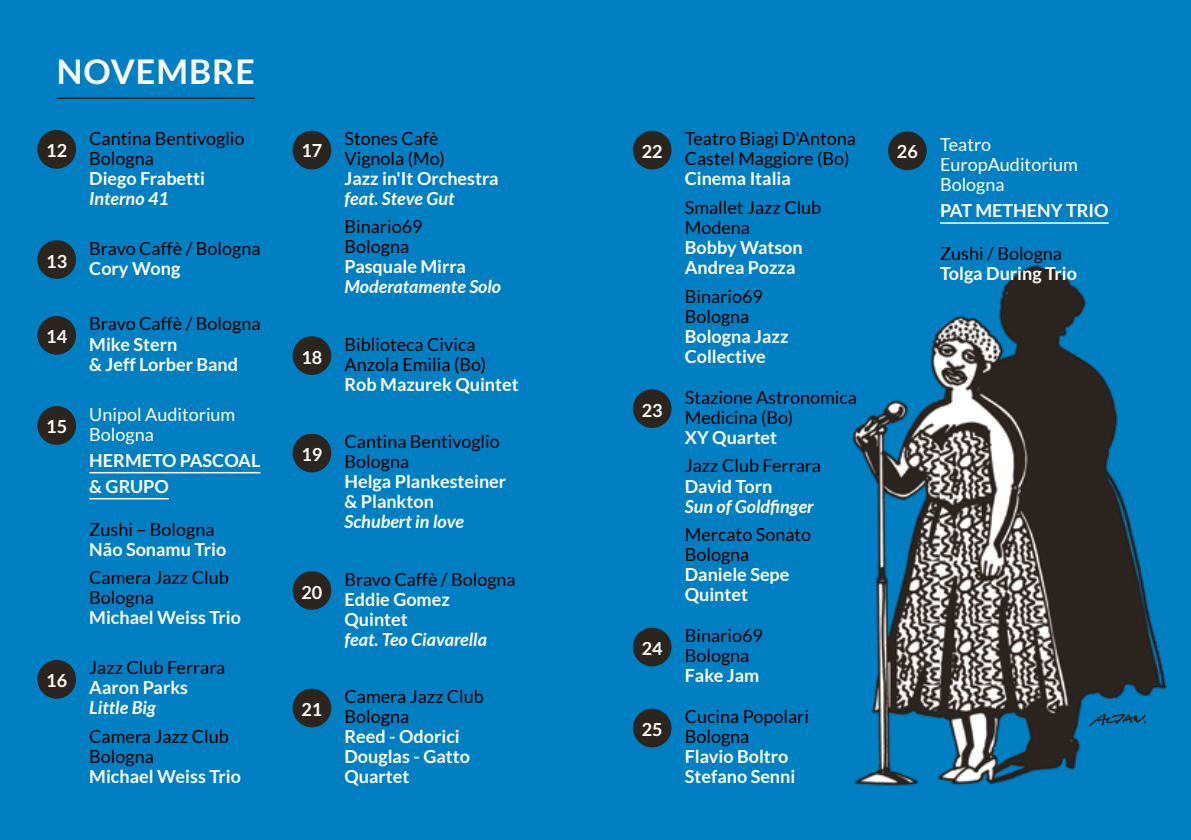
<style>
.page{position:relative;width:1191px;height:840px;background:#fff}
.page>*{position:absolute;margin:0;border:0;box-sizing:border-box;transform-origin:0 0}
.t1{font:700 34px "Lato";letter-spacing:.03em;color:#fff}
.t2{font:18px/20px "Lato";color:#000}
.t3{font:700 18px/20px "Lato";color:#fff}
.t4{font:italic 700 18px "Lato";color:#fff}
.t5{font:18px/20px "Lato";color:#fff}
</style>
<div class="page">
<div style="left:0;top:0;width:1191px;height:839px;background:#0080c3"></div>
<img style="left:852px;top:222px;width:315px;height:564px">
<svg style="left:1089px;top:713px;width:57px;height:12px"></svg>
<div style="left:633px;top:627px;width:38px;height:39px;background:#2b241f;border-radius:50%"></div>
<div style="left:633px;top:708px;width:38px;height:39px;background:#2b241f;border-radius:50%"></div>
<div style="left:633px;top:131px;width:38px;height:38px;background:#2b241f;border-radius:50%"></div>
<div style="left:633px;top:389px;width:38px;height:39px;background:#2b241f;border-radius:50%"></div>
<div style="left:292px;top:336px;width:39px;height:39px;background:#2b241f;border-radius:50%"></div>
<div style="left:292px;top:433px;width:39px;height:39px;background:#2b241f;border-radius:50%"></div>
<div style="left:292px;top:571px;width:39px;height:38px;background:#2b241f;border-radius:50%"></div>
<div style="left:292px;top:688px;width:39px;height:39px;background:#2b241f;border-radius:50%"></div>
<div style="left:292px;top:131px;width:39px;height:38px;background:#2b241f;border-radius:50%"></div>
<hr style="left:57px;top:97px;width:198px;height:2px;background:#2b241f">
<div style="left:37px;top:659px;width:39px;height:39px;background:#2b241f;border-radius:50%"></div>
<div style="left:37px;top:240px;width:39px;height:39px;background:#2b241f;border-radius:50%"></div>
<div style="left:37px;top:316px;width:39px;height:38px;background:#2b241f;border-radius:50%"></div>
<hr style="left:89px;top:471px;width:171px;height:2px;background:#fff">
<hr style="left:89px;top:497px;width:80px;height:2px;background:#fff">
<div style="left:37px;top:406px;width:39px;height:38px;background:#2b241f;border-radius:50%"></div>
<hr style="left:940px;top:222px;width:168px;height:2px;background:#fff">
<div style="left:888px;top:131px;width:38px;height:39px;background:#2b241f;border-radius:50%"></div>
<div style="left:37px;top:130px;width:39px;height:39px;background:#2b241f;border-radius:50%"></div>
<h1 class="t1" style="left:57px;top:52px;width:200px">NOVEMBRE</h1>
<p class="t3" style="left:46px;top:140px;width:22px">12</p>
<p class="t3" style="left:46px;top:250px;width:22px">13</p>
<p class="t3" style="left:46px;top:326px;width:22px">14</p>
<p class="t3" style="left:46px;top:416px;width:22px">15</p>
<p class="t3" style="left:46px;top:670px;width:22px">16</p>
<p class="t2" style="left:89px;top:128px;width:157px">Cantina Bentivoglio<br>Bologna</p>
<p class="t3" style="left:89px;top:168px;width:117px">Diego Frabetti</p>
<p class="t4" style="left:89px;top:187px;width:81px">Interno 41</p>
<p class="t2" style="left:89px;top:238px;width:173px">Bravo Caffè / Bologna</p>
<p class="t3" style="left:89px;top:258px;width:92px">Cory Wong</p>
<p class="t2" style="left:89px;top:313px;width:173px">Bravo Caffè / Bologna</p>
<p class="t3" style="left:89px;top:333px;width:150px">Mike Stern<br>&amp; Jeff Lorber Band</p>
<p class="t5" style="left:89px;top:404px;width:148px">Unipol Auditorium<br>Bologna</p>
<p class="t3" style="left:89px;top:446px;width:172px;line-height:26px">HERMETO PASCOAL &amp; GRUPO</p>
<p class="t2" style="left:89px;top:518px;width:127px">Zushi – Bologna</p>
<p class="t3" style="left:89px;top:538px;width:138px">Não Sonamu Trio</p>
<p class="t2" style="left:89px;top:567px;width:141px">Camera Jazz Club<br>Bologna</p>
<p class="t3" style="left:89px;top:607px;width:153px">Michael Weiss Trio</p>
<p class="t2" style="left:89px;top:657px;width:138px">Jazz Club Ferrara</p>
<p class="t3" style="left:89px;top:677px;width:100px">Aaron Parks</p>
<p class="t4" style="left:89px;top:697px;width:68px">Little Big</p>
<p class="t2" style="left:89px;top:726px;width:141px">Camera Jazz Club<br>Bologna</p>
<p class="t3" style="left:89px;top:766px;width:153px">Michael Weiss Trio</p>
<p class="t3" style="left:301px;top:140px;width:22px">17</p>
<p class="t3" style="left:301px;top:346px;width:22px">18</p>
<p class="t3" style="left:301px;top:444px;width:22px">19</p>
<p class="t3" style="left:301px;top:581px;width:22px">20</p>
<p class="t3" style="left:301px;top:698px;width:22px">21</p>
<p class="t2" style="left:344px;top:128px;width:102px">Stones Cafè<br>Vignola (Mo)</p>
<p class="t3" style="left:344px;top:168px;width:155px">Jazz in'It Orchestra</p>
<p class="t4" style="left:344px;top:187px;width:111px">feat. Steve Gut</p>
<p class="t2" style="left:344px;top:216px;width:80px">Binario69<br>Bologna</p>
<p class="t3" style="left:344px;top:256px;width:123px">Pasquale Mirra</p>
<p class="t4" style="left:344px;top:276px;width:158px">Moderatamente Solo</p>
<p class="t2" style="left:344px;top:334px;width:143px">Biblioteca Civica<br>Anzola Emilia (Bo)</p>
<p class="t3" style="left:344px;top:374px;width:176px">Rob Mazurek Quintet</p>
<p class="t2" style="left:344px;top:431px;width:157px">Cantina Bentivoglio<br>Bologna</p>
<p class="t3" style="left:344px;top:471px;width:163px">Helga Plankesteiner &amp; Plankton</p>
<p class="t4" style="left:344px;top:511px;width:121px">Schubert in love</p>
<p class="t2" style="left:344px;top:568px;width:173px">Bravo Caffè / Bologna</p>
<p class="t3" style="left:344px;top:588px;width:107px">Eddie Gomez<br>Quintet</p>
<p class="t4" style="left:344px;top:628px;width:144px">feat. Teo Ciavarella</p>
<p class="t2" style="left:344px;top:686px;width:141px">Camera Jazz Club<br>Bologna</p>
<p class="t3" style="left:344px;top:726px;width:127px">Reed - Odorici<br>Douglas - Gatto<br>Quartet</p>
<p class="t3" style="left:642px;top:141px;width:22px">22</p>
<p class="t3" style="left:642px;top:399px;width:22px">23</p>
<p class="t3" style="left:642px;top:638px;width:22px">24</p>
<p class="t3" style="left:642px;top:718px;width:22px">25</p>
<p class="t2" style="left:685px;top:128px;width:173px">Teatro Biagi D'Antona<br>Castel Maggiore (Bo)</p>
<p class="t3" style="left:685px;top:168px;width:108px">Cinema Italia</p>
<p class="t2" style="left:685px;top:197px;width:138px">Smallet Jazz Club<br>Modena</p>
<p class="t3" style="left:685px;top:237px;width:119px">Bobby Watson<br>Andrea Pozza</p>
<p class="t2" style="left:685px;top:286px;width:80px">Binario69<br>Bologna</p>
<p class="t3" style="left:685px;top:326px;width:105px">Bologna Jazz<br>Collective</p>
<p class="t2" style="left:685px;top:387px;width:174px">Stazione Astronomica<br>Medicina (Bo)</p>
<p class="t3" style="left:685px;top:426px;width:94px">XY Quartet</p>
<p class="t2" style="left:685px;top:455px;width:138px">Jazz Club Ferrara</p>
<p class="t3" style="left:685px;top:475px;width:89px">David Torn</p>
<p class="t4" style="left:685px;top:495px;width:130px">Sun of Goldfinger</p>
<p class="t2" style="left:685px;top:524px;width:128px">Mercato Sonato<br>Bologna</p>
<p class="t3" style="left:685px;top:564px;width:106px">Daniele Sepe<br>Quintet</p>
<p class="t2" style="left:685px;top:625px;width:80px">Binario69<br>Bologna</p>
<p class="t3" style="left:685px;top:665px;width:76px">Fake Jam</p>
<p class="t2" style="left:685px;top:706px;width:126px">Cucina Popolari<br>Bologna</p>
<p class="t3" style="left:685px;top:746px;width:112px">Flavio Boltro<br>Stefano Senni</p>
<p class="t3" style="left:897px;top:141px;width:22px">26</p>
<p class="t5" style="left:940px;top:134px;width:139px">Teatro<br>EuropAuditorium<br>Bologna</p>
<p class="t3" style="left:940px;top:200px;width:170px">PAT METHENY TRIO</p>
<p class="t2" style="left:940px;top:243px;width:123px">Zushi / Bologna</p>
<p class="t3" style="left:940px;top:263px;width:138px">Tolga During Trio</p>
</div>
